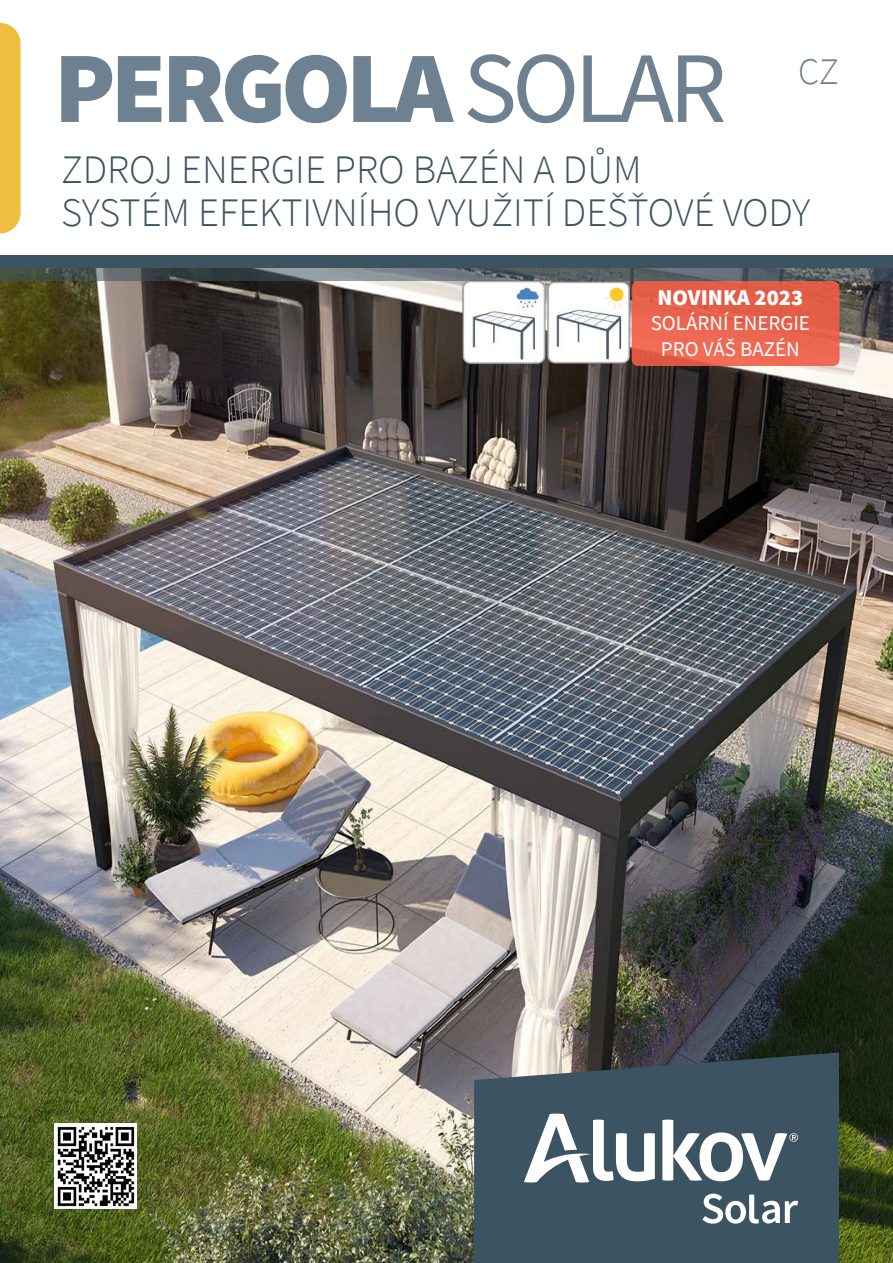
<style>
.page{position:relative;width:893px;height:1263px;background:#fff}
.page>*{position:absolute;margin:0;border:0;box-sizing:border-box;transform-origin:0 0}
.t1{font:900 101.4px "Source Sans Pro";letter-spacing:-.05em;color:#6d8190}
.t2{font:300 40.5px/42.9px "Source Sans Pro";color:#3c5461}
.t3{font:300 37.5px "Source Sans Pro";color:#6d8190}
.t4{font:900 22.5px "Source Sans Pro";color:#fff}
.t5{font:21px/25.2px "Source Sans Pro";color:#fff;text-align:center}
.s1{font-weight:400}
</style>
<div class="page">
<img style="left:0;top:281px;width:893px;height:982px">
<img style="left:546px;top:281px;width:84px;height:85px">
<img style="left:461px;top:281px;width:85px;height:85px">
<svg style="left:474px;top:1052px;width:365px;height:210px;background:#415662"></svg>
<svg style="left:662px;top:1119px;width:136px;height:62px"></svg>
<svg style="left:524px;top:1113px;width:131px;height:69px"></svg>
<svg style="left:702px;top:1193px;width:96px;height:31px"></svg>
<hr style="left:474px;top:1262px;width:365px;height:1px;background:#3c5461">
<div style="left:0;top:255px;width:893px;height:13px;background:#3c5461"></div>
<svg style="left:0;top:268px;width:893px;height:13px;background:#5a6467"></svg>
<svg style="left:632px;top:281px;width:208px;height:85px;background:#e7614c"></svg>
<svg style="left:0;top:23px;width:21px;height:210px;background:#efc249"></svg>
<img style="left:54px;top:1123px;width:83px;height:86px">
<h1 class="t1" style="left:54px;top:18px;width:674px">PERGOLA <span class="s1">SOLAR</span></h1>
<p class="t3" style="left:798px;top:49px;width:42px">CZ</p>
<p class="t2" style="left:61px;top:148px;width:751px">ZDROJ ENERGIE PRO BAZÉN A DŮM<br>SYSTÉM EFEKTIVNÍHO VYUŽITÍ DEŠŤOVÉ VODY</p>
<p class="t4" style="left:657px;top:282px;width:147px">NOVINKA 2023</p>
<p class="t5" style="left:651px;top:311px;width:161px">SOLÁRNÍ ENERGIE<br>PRO VÁŠ BAZÉN</p>
</div>
